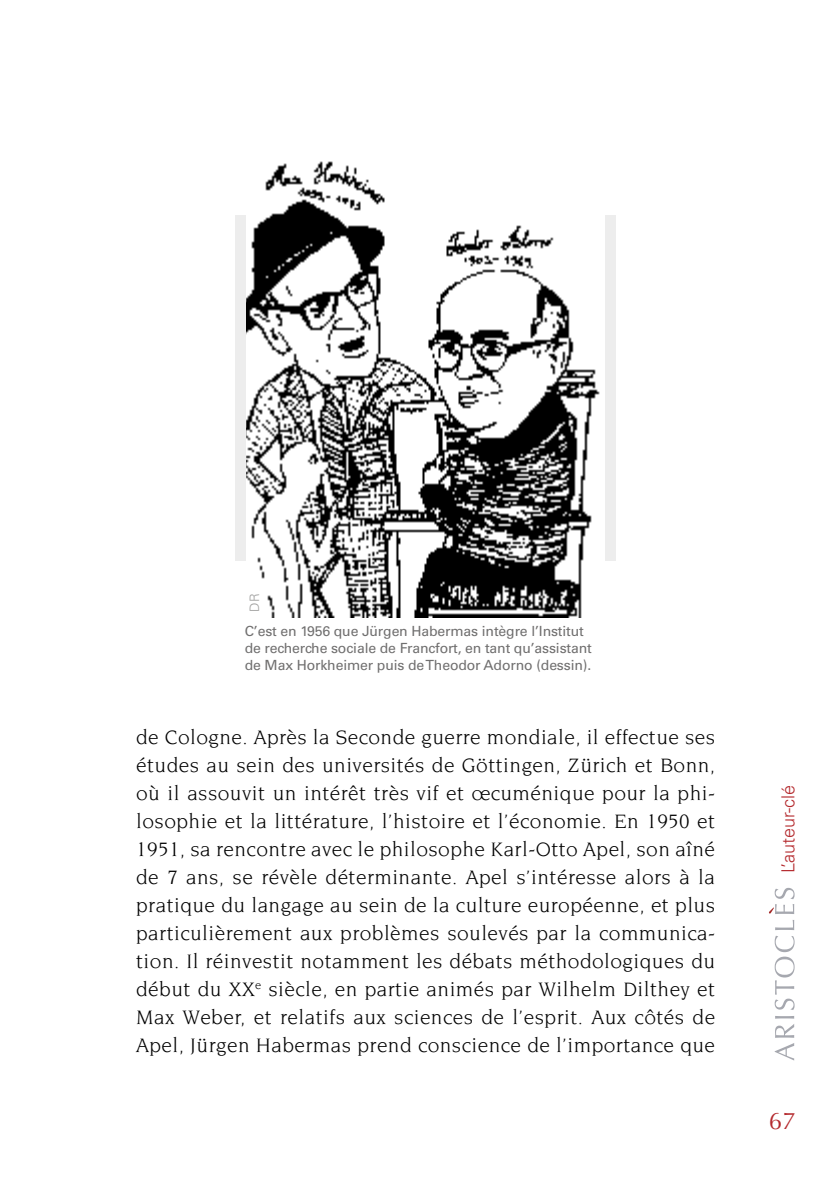
<style>
.page{position:relative;width:840px;height:1191px;background:#fff}
.page>*{position:absolute;margin:0;border:0;box-sizing:border-box;transform-origin:0 0}
.t1{font:24px "Optima";color:#b4292d}
.t2{font:21px/28px "Novarese Std";letter-spacing:.02em;color:#000;text-align:justify}
.t3{font:300 18px "Univers LT Std";color:#b4292d}
.t4{font:14px/16.8px "Univers LT Std";letter-spacing:-.01em;color:#706f6f}
.t5{font:300 13px "Univers LT Std";color:#9d9d9c}
</style>
<div class="page">
<div style="left:235px;top:215px;width:380px;height:346px;background:#ededed"></div>
<img style="left:247px;top:161px;width:357px;height:456px">
<svg style="left:774px;top:1016px;width:19px;height:44px"></svg>
<svg style="left:769px;top:888px;width:25px;height:122px"></svg>
<p class="t5" style="left:246px;top:611px;width:20px;rotate:-90deg">DR</p>
<p class="t4" style="left:244px;top:622px;width:348px">C’est en 1956 que Jürgen Habermas intègre l’Institut de recherche sociale de Francfort, en tant qu’assistant de Max Horkheimer puis de Theodor Adorno (dessin).</p>
<p class="t2" style="left:136px;top:723px;width:580px">de Cologne. Après la Seconde guerre mondiale, il effectue ses études au sein des universités de Göttingen, Zürich et Bonn, où il assouvit un intérêt très vif et œcuménique pour la phi&shy;losophie et la littérature, l’histoire et l’économie. En 1950 et 1951, sa rencontre avec le philosophe Karl-Otto Apel, son aîné de 7 ans, se révèle déterminante. Apel s’intéresse alors à la pratique du langage au sein de la culture européenne, et plus particulièrement aux problèmes soulevés par la communica&shy;tion. Il réinvestit notamment les débats méthodologiques du début du XX<sup>e</sup> siècle, en partie animés par Wilhelm Dilthey et Max Weber, et relatifs aux sciences de l’esprit. Aux côtés de Apel, Jürgen Habermas prend conscience de l’importance que</p>
<p class="t3" style="left:776px;top:873px;width:90px;rotate:-90deg">L’auteur-clé</p>
<p class="t1" style="left:768px;top:1106px;width:28px">67</p>
</div>
